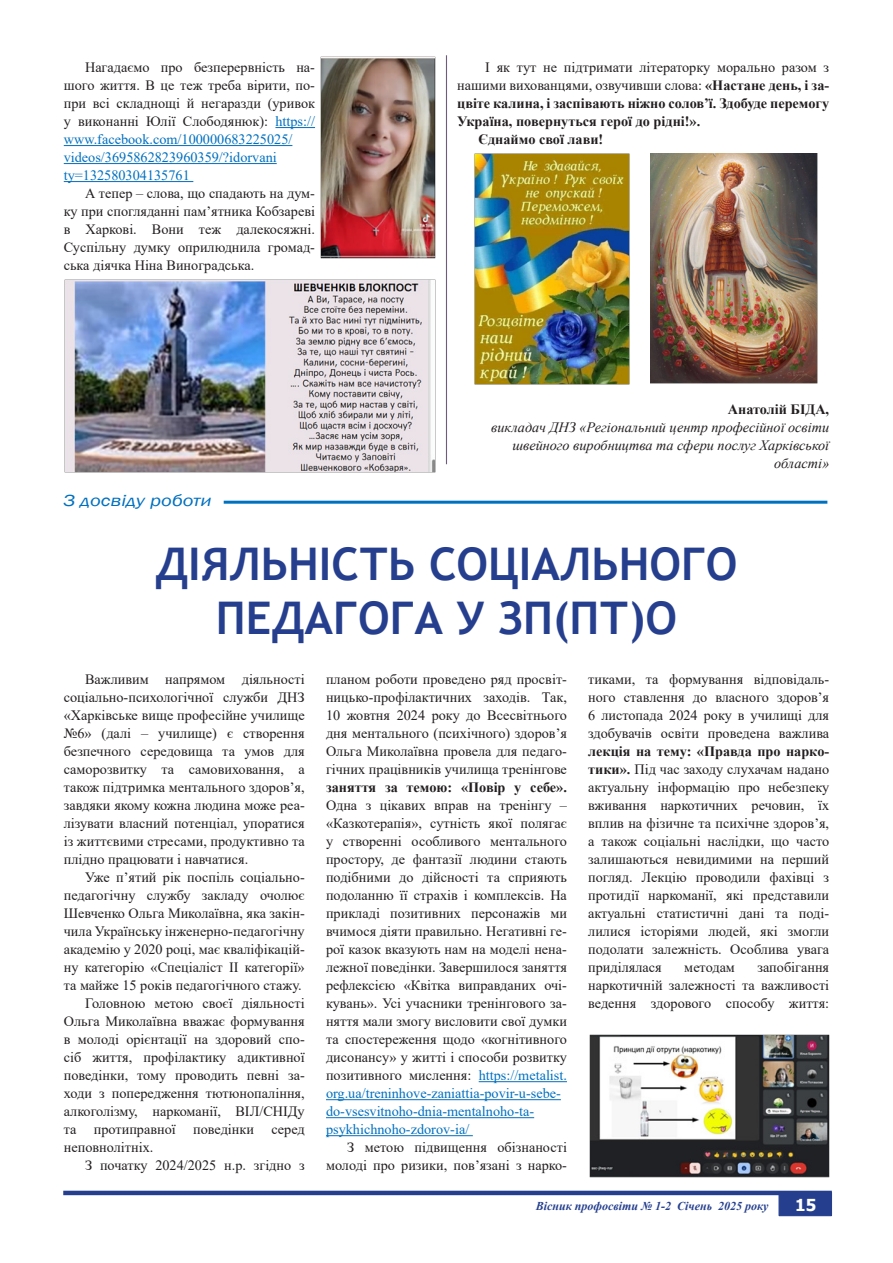
<style>
.page{position:relative;width:893px;height:1263px;background:#fff}
.page>*{position:absolute;margin:0;border:0;box-sizing:border-box;transform-origin:0 0}
.Заголовок_3{font:700 45px/54px "Trebuchet MS";color:#253f8e;text-align:center}
.Рубрика{font:italic 16.5px "Franklin Gothic";color:#0070c0;scale:1.25 1}
.t1{font:700 16.5px "Tahoma";color:#fff}
.Основной_текст{font:14.25px/18px "Times New Roman";color:#231f20;text-align:justify}
.Основной_текст-2{font:700 14.25px/18px "Times New Roman";color:#231f20;text-align:justify}
.Основной_текст-3{font:italic 14.25px/18px "Times New Roman";color:#231f20;text-align:right}
.t2{font:italic 700 12px "Times New Roman";color:#253f8e}
.s1{color:#0070c0}
.s2{font-weight:400}
.s3{font-weight:700}
</style>
<div class="page">
<div style="left:778px;top:1192px;width:54px;height:24px;background:#253f8e;border:1px solid #253f8e"></div>
<hr style="left:63px;top:1191px;width:769px;height:4px;background:#253f8e">
<hr style="left:275px;top:127px;width:40px;height:1px;background:#0070c0">
<hr style="left:64px;top:145px;width:228px;height:1px;background:#0070c0">
<hr style="left:64px;top:163px;width:213px;height:1px;background:#0070c0">
<hr style="left:64px;top:181px;width:129px;height:1px;background:#0070c0">
<img style="left:320px;top:56px;width:116px;height:203px">
<img style="left:64px;top:279px;width:372px;height:194px">
<img style="left:474px;top:154px;width:155px;height:231px">
<img style="left:650px;top:154px;width:167px;height:230px">
<hr style="left:446px;top:55px;width:1px;height:409px;background:#705c7a">
<hr style="left:224px;top:501px;width:603px;height:3px;background:#0070c0">
<hr style="left:479px;top:1081px;width:88px;height:1px;background:#0070c0">
<hr style="left:326px;top:1099px;width:235px;height:1px;background:#0070c0">
<hr style="left:326px;top:1117px;width:208px;height:1px;background:#0070c0">
<hr style="left:326px;top:1135px;width:147px;height:1px;background:#0070c0">
<img style="left:589px;top:1034px;width:241px;height:144px">
<p class="Основной_текст" style="left:64px;top:58px;width:253px;text-align:left;text-indent:21px">Нагадаємо про безперервність на&shy;шого життя. В це теж треба вірити, по&shy;при всі складнощі й негаразди (уривок у виконанні Юлії Слободянюк): <span class="s1">https:// www.facebook.com/100000683225025/ videos/3695862823960359/?idorvani ty=132580304135761</span></p>
<p class="Основной_текст" style="left:64px;top:184px;width:253px;text-indent:21px">А тепер – слова, що спадають на дум&shy;ку при спогляданні пам’ятника Кобзареві в Харкові. Вони теж далекосяжні.<br>Суспільну думку оприлюднила громад&shy;ська діячка Ніна Виноградська.</p>
<p class="Рубрика" style="left:64px;top:490px;width:120px">З досвіду роботи</p>
<p class="Основной_текст-2" style="left:457px;top:58px;width:374px;text-indent:28px"><span class="s2">І як тут не підтримати літераторку морально разом з нашими вихованцями, озвучивши слова:</span> «Настане день, і за&shy;цвіте калина, і заспівають ніжно солов’ї. Здобуде перемогу Україна, повернуться герої до рідні!».</p>
<p class="Основной_текст-2" style="left:478px;top:130px;width:126px">Єднаймо свої лави!</p>
<p class="Основной_текст-2" style="left:728px;top:400px;width:103px">Анатолій БІДА,</p>
<p class="Основной_текст-3" style="left:491px;top:418px;width:339px">викладач ДНЗ «Регіональний центр професійної освіти швейного виробництва та сфери послуг Харківської області»</p>
<p class="Заголовок_3" style="left:155px;top:537px;width:584px">ДІЯЛЬНІСТЬ СОЦІАЛЬНОГО<br>ПЕДАГОГА У ЗП(ПТ)О</p>
<p class="Основной_текст" style="left:326px;top:670px;width:242px;text-align:left">планом роботи проведено ряд просвіт&shy;ницько-профілактичних заходів. Так, 10 жовтня 2024 року до Всесвітнього дня ментального (психічного) здоров’я Ольга Миколаївна провела для педаго&shy;гічних працівників училища тренінгове <span class="s3">заняття за темою: «Повір у себе».<br></span>Одна з цікавих вправ на тренінгу – «Казкотерапія», сутність якої полягає у створенні особливого ментального простору, де фантазії людини стають подібними до дійсності та сприяють подоланню її страхів і комплексів. На прикладі позитивних персонажів ми вчимося діяти правильно. Негативні ге&shy;рої казок вказують нам на моделі нена&shy;лежної поведінки. Завершилося заняття рефлексією «Квітка виправданих очі&shy;кувань». Усі учасники тренінгового за&shy;няття мали змогу висловити свої думки та спостереження щодо «когнітивного дисонансу» у житті і способи розвитку позитивного мислення: <span class="s1">https://metalist. org.ua/treninhove-zaniattia-povir-u-sebe&shy;do-vsesvitnoho-dnia-mentalnoho-ta&shy;psykhichnoho-zdorov-ia/</span></p>
<p class="Основной_текст" style="left:326px;top:1138px;width:242px;text-align:right">З метою підвищення обізнаності молоді про ризики, пов’язані з нарко-</p>
<p class="Основной_текст" style="left:588px;top:670px;width:242px">тиками, та формування відповідаль&shy;ного ставлення до власного здоров’я 6 листопада 2024 року в училищі для здобувачів освіти проведена важлива <span class="s3">лекція на тему: «Правда про нарко&shy;тики».</span> Під час заходу слухачам надано актуальну інформацію про небезпеку вживання наркотичних речовин, їх вплив на фізичне та психічне здоров’я, а також соціальні наслідки, що часто залишаються невидимими на перший погляд. Лекцію проводили фахівці з протидії наркоманії, які представили актуальні статистичні дані та поді&shy;лилися історіями людей, які змогли подолати залежність. Особлива увага приділялася</p>
<p class="Основной_текст" style="left:64px;top:670px;width:242px;text-indent:21px">Важливим напрямом діяльності соціально-психологічної служби ДНЗ «Харківське вище професійне училище №6» (далі – училище) є створення безпечного середовища та умов для саморозвитку та самовиховання, а також підтримка ментального здоров’я, завдяки якому кожна людина може реа&shy;лізувати власний потенціал, упоратися із життєвими стресами, продуктивно та плідно працювати і навчатися.</p>
<p class="Основной_текст" style="left:64px;top:868px;width:242px;text-indent:21px">Уже п’ятий рік поспіль соціально&shy;педагогічну службу закладу очолює Шевченко Ольга Миколаївна, яка закін&shy;чила Українську інженерно-педагогічну академію у 2020 році, має кваліфікацій&shy;ну категорію «Спеціаліст ІІ категорії» та майже 15 років педагогічного стажу.</p>
<p class="Основной_текст" style="left:64px;top:994px;width:242px;text-indent:21px">Головною метою своєї діяльності Ольга Миколаївна вважає формування в молоді орієнтації на здоровий спо&shy;сіб життя, профілактику адиктивної поведінки, тому проводить певні за&shy;ходи з попередження тютюнопаління, алкоголізму, наркоманії, ВІЛ/СНІДу та протиправної поведінки серед неповнолітніх.</p>
<p class="Основной_текст" style="left:85px;top:1156px;width:221px">З початку 2024/2025 н.р. згідно з</p>
<p class="Основной_текст" style="left:588px;top:958px;width:242px;text-indent:169px">запобігання наркотичній залежності та важливості ведення здорового способу життя:</p>
<p class="Основной_текст" style="left:684px;top:958px;width:52px">методам</p>
<p class="t2" style="left:536px;top:1198px;width:234px">Вісник профосвіти № 1-2 Січень 2025 року</p>
<p class="t1" style="left:795px;top:1193px;width:23px">15</p>
</div>
